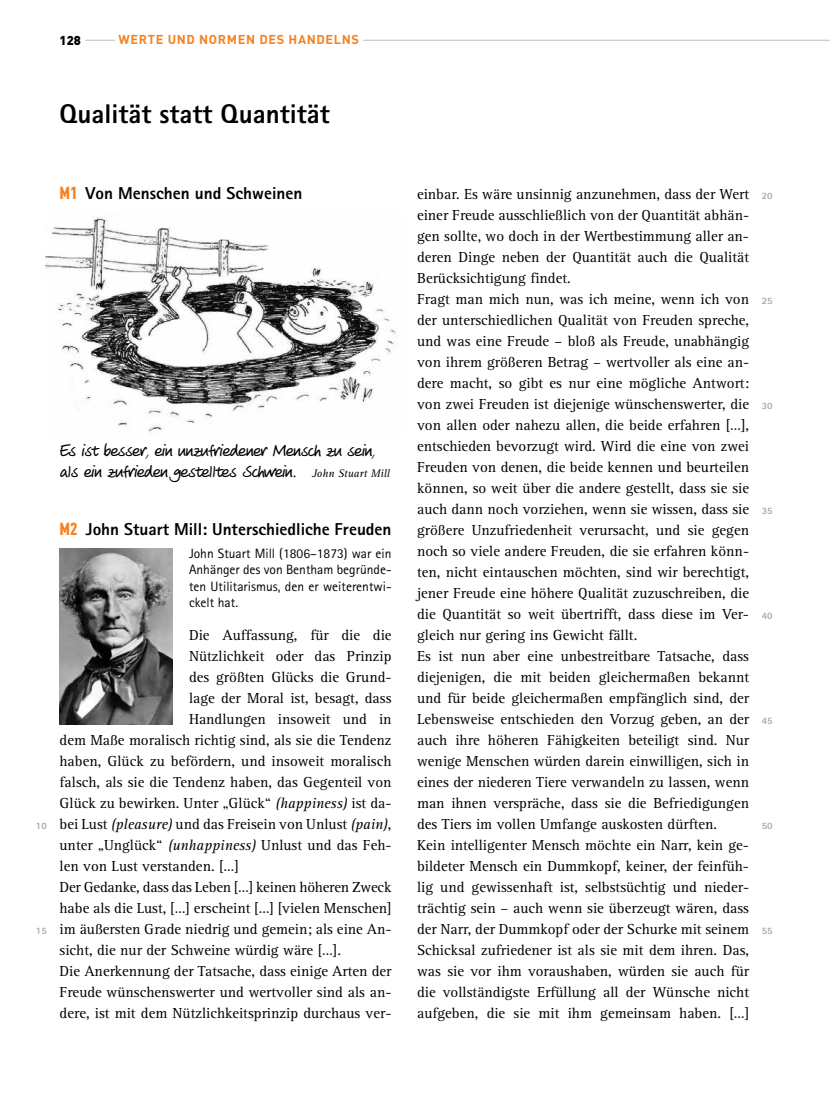
<style>
.page{position:relative;width:830px;height:1106px;background:#fff}
.page>*{position:absolute;margin:0;border:0;box-sizing:border-box;transform-origin:0 0}
.t1{font:800 27px "Rotis Sans Serif";color:#000}
.t2{font:17.25px/20.7px "Veneto Handwriting";color:#000}
.t3{font:800 17.25px "Rotis Sans Serif";color:#000}
.t4{font:15px/21px "Rotis Serif";color:#000}
.t5{font:13.5px/16.2px "Rotis Sans Serif";color:#000;text-align:justify}
.t6{font:700 12.75px "DIN";letter-spacing:.05em;color:#f58220}
.t7{font:900 12.75px "DIN";color:#000}
.t8{font:800 9.75px "Rotis Sans Serif";color:#a7a9ac}
.s1{font-family:"DIN Cond";font-weight:900;color:#f58220}
.s2{font-family:"Rotis Serif";font-style:italic;font-size:11.25px}
.s3{font-style:italic}
</style>
<div class="page">
<img style="left:45px;top:217px;width:352px;height:215px">
<hr style="left:60px;top:40px;width:769px;height:1px;background:#bcbec0">
<div style="left:60px;top:34px;width:25px;height:22px;background:#fff"></div>
<div style="left:115px;top:34px;width:247px;height:33px;background:#fff"></div>
<img style="left:60px;top:549px;width:112px;height:176px">
<p class="t7" style="left:60px;top:32px;width:23px">128</p>
<p class="t6" style="left:118px;top:31px;width:242px">WERTE UND NORMEN DES HANDELNS</p>
<h1 class="t1" style="left:60px;top:97px;width:271px">Qualität statt Quantität</h1>
<p class="t3" style="left:60px;top:182px;width:244px"><span class="s1">M1</span> Von Menschen und Schweinen</p>
<p class="t2" style="left:60px;top:440px;width:331px">Es ist besser, ein unzufriedener Mensch zu sein, als ein zufrieden gestelltes Schwein. <span class="s2">John Stuart Mill</span></p>
<p class="t8" style="left:36px;top:819px;width:12px">10</p>
<p class="t8" style="left:36px;top:924px;width:12px">15</p>
<p class="t3" style="left:60px;top:518px;width:333px"><span class="s1">M2</span> John Stuart Mill: Unterschiedliche Freuden</p>
<p class="t5" style="left:189px;top:545px;width:204px">John Stuart Mill (1806–1873) war ein Anhänger des von Bentham begründe&shy;ten Utilitarismus, den er weiterentwi&shy;ckelt hat.</p>
<p class="t4" style="left:189px;top:625px;width:204px">Die Auffassung, für die die</p>
<p class="t4" style="left:189px;top:646px;width:204px">Nützlichkeit oder das Prinzip</p>
<p class="t4" style="left:189px;top:667px;width:204px">des größten Glücks die Grund-</p>
<p class="t4" style="left:189px;top:688px;width:204px">lage der Moral ist, besagt, dass</p>
<p class="t4" style="left:189px;top:709px;width:204px">Handlungen insoweit und in</p>
<p class="t4" style="left:60px;top:730px;width:333px">dem Maße moralisch richtig sind, als sie die Tendenz</p>
<p class="t4" style="left:60px;top:751px;width:333px">haben, Glück zu befördern, und insoweit moralisch</p>
<p class="t4" style="left:60px;top:772px;width:333px">falsch, als sie die Tendenz haben, das Gegenteil von</p>
<p class="t4" style="left:60px;top:793px;width:333px">Glück zu bewirken. Unter „Glück“ <span class="s3">(happiness)</span> ist da-</p>
<p class="t4" style="left:60px;top:814px;width:333px">bei Lust <span class="s3">(pleasure)</span> und das Freisein von Unlust <span class="s3">(pain)</span>,</p>
<p class="t4" style="left:60px;top:835px;width:333px">unter „Unglück“ <span class="s3">(unhappiness)</span> Unlust und das Feh-</p>
<p class="t4" style="left:60px;top:856px;width:181px">len von Lust verstanden. […]</p>
<p class="t4" style="left:60px;top:877px;width:333px">Der Gedanke, dass das Leben […] keinen höheren Zweck</p>
<p class="t4" style="left:60px;top:898px;width:333px">habe als die Lust, […] erscheint […] [vielen Menschen]</p>
<p class="t4" style="left:60px;top:919px;width:333px">im äußersten Grade niedrig und gemein; als eine An-</p>
<p class="t4" style="left:60px;top:940px;width:283px">sicht, die nur der Schweine würdig wäre […].</p>
<p class="t4" style="left:60px;top:961px;width:333px">Die Anerkennung der Tatsache, dass einige Arten der</p>
<p class="t4" style="left:60px;top:982px;width:333px">Freude wünschenswerter und wertvoller sind als an-</p>
<p class="t4" style="left:60px;top:1003px;width:333px">dere, ist mit dem Nützlichkeitsprinzip durchaus ver-</p>
<p class="t4" style="left:417px;top:184px;width:333px">einbar. Es wäre unsinnig anzunehmen, dass der Wert einer Freude ausschließlich von der Quantität abhän&shy;gen sollte, wo doch in der Wertbestimmung aller an&shy;deren Dinge neben der Quantität auch die Qualität Berücksichtigung findet.<br>Fragt man mich nun, was ich meine, wenn ich von der unterschiedlichen Qualität von Freuden spreche, und was eine Freude – bloß als Freude, unabhängig von ihrem größeren Betrag – wertvoller als eine an&shy;dere macht, so gibt es nur eine mögliche Antwort: von zwei Freuden ist diejenige wünschenswerter, die von allen oder nahezu allen, die beide erfahren […], entschieden bevorzugt wird. Wird die eine von zwei Freuden von denen, die beide kennen und beurteilen können, so weit über die andere gestellt, dass sie sie auch dann noch vorziehen, wenn sie wissen, dass sie größere Unzufriedenheit verursacht, und sie gegen noch so viele andere Freuden, die sie erfahren könn&shy;ten, nicht eintauschen möchten, sind wir berechtigt, jener Freude eine höhere Qualität zuzuschreiben, die die Quantität so weit übertrifft, dass diese im Ver&shy;gleich nur gering ins Gewicht fällt.<br>Es ist nun aber eine unbestreitbare Tatsache, dass diejenigen, die mit beiden gleichermaßen bekannt und für beide gleichermaßen empfänglich sind, der Lebensweise entschieden den Vorzug geben, an der auch ihre höheren Fähigkeiten beteiligt sind. Nur wenige Menschen würden darein einwilligen, sich in eines der niederen Tiere verwandeln zu lassen, wenn man ihnen verspräche, dass sie die Befriedigungen des Tiers im vollen Umfange auskosten dürften.<br>Kein intelligenter Mensch möchte ein Narr, kein ge&shy;bildeter Mensch ein Dummkopf, keiner, der feinfüh&shy;lig und gewissenhaft ist, selbstsüchtig und nieder&shy;trächtig sein – auch wenn sie überzeugt wären, dass der Narr, der Dummkopf oder der Schurke mit seinem Schicksal zufriedener ist als sie mit dem ihren. Das, was sie vor ihm voraushaben, würden sie auch für die vollständigste Erfüllung all der Wünsche nicht aufgeben, die sie mit ihm gemeinsam haben. […]</p>
<p class="t8" style="left:761px;top:189px;width:12px">20</p>
<p class="t8" style="left:761px;top:294px;width:12px">25</p>
<p class="t8" style="left:761px;top:399px;width:12px">30</p>
<p class="t8" style="left:761px;top:504px;width:12px">35</p>
<p class="t8" style="left:761px;top:609px;width:12px">40</p>
<p class="t8" style="left:761px;top:714px;width:12px">45</p>
<p class="t8" style="left:761px;top:819px;width:12px">50</p>
<p class="t8" style="left:761px;top:924px;width:12px">55</p>
</div>
